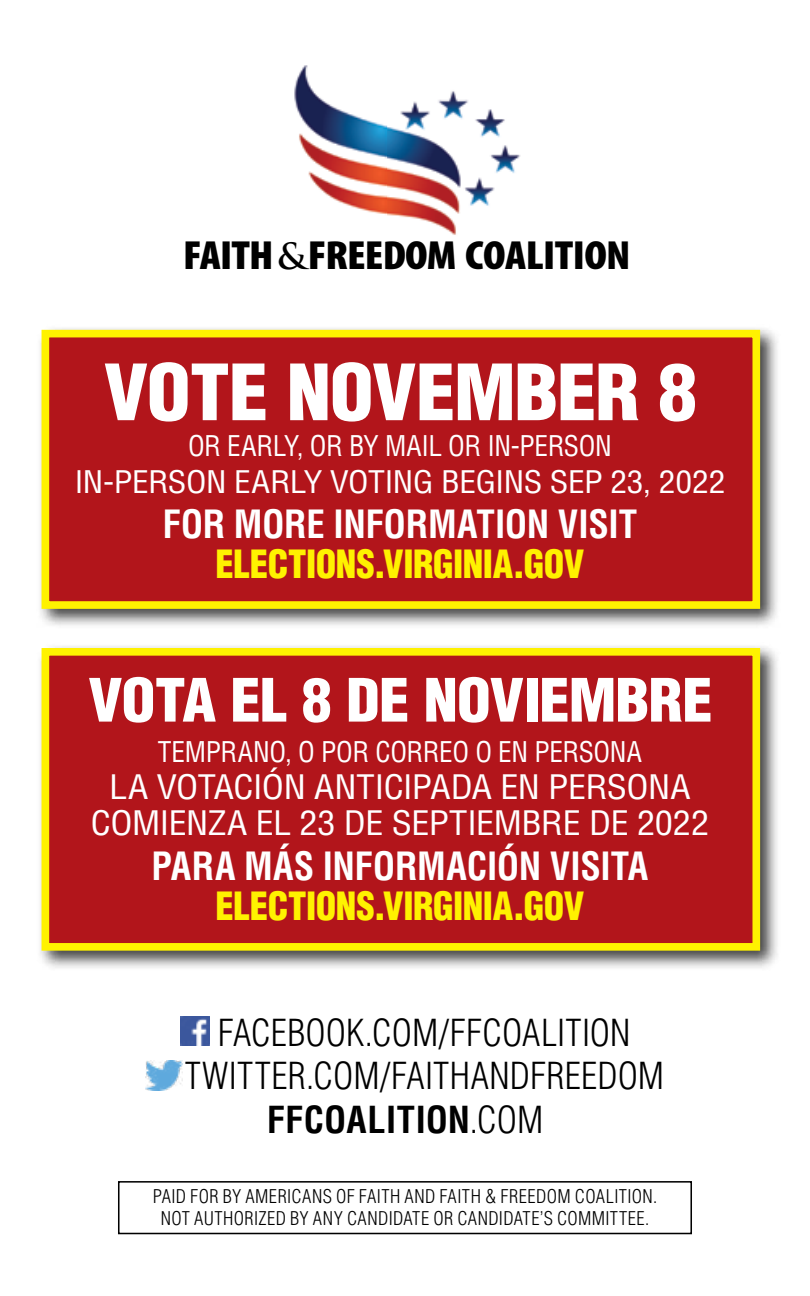
<style>
.page{position:relative;width:810px;height:1296px;background:#fff}
.page>*{position:absolute;margin:0;border:0;box-sizing:border-box;transform-origin:0 0}
.t1{font:900 condensed 75.6px "Helvetica LT Std";letter-spacing:-.02em;color:#fff;scale:1.05 1}
.t2{font:900 condensed 58.27px "Helvetica LT Std";letter-spacing:-.015em;color:#fff;scale:1.05 1}
.t3{font:900 condensed 40.95px "Myriad Pro";letter-spacing:-.02em;color:#000;scale:1.11 1}
.t4{font:700 condensed 38.02px "Helvetica LT Std";letter-spacing:-.01em;color:#fff}
.t5{font:900 condensed 38.02px "Helvetica LT Std";letter-spacing:-.01em;color:#fff200}
.t6{font:300 condensed 36.45px "Helvetica LT Std";letter-spacing:.005em;color:#000}
.t7{font:700 condensed 36.45px "Helvetica LT Std";letter-spacing:.01em;color:#000}
.t8{font:condensed 32.85px/35.6px "Helvetica LT Std";letter-spacing:-.015em;color:#fff;text-align:center;scale:1.1 1}
.t9{font:condensed 30.38px "Helvetica LT Std";letter-spacing:-.015em;color:#fff;scale:1.1 1}
.t10{font:condensed 27.9px "Helvetica LT Std";letter-spacing:-.015em;color:#fff}
.t11{font:300 condensed 18.45px/22.3px "Helvetica LT Std";letter-spacing:.02em;color:#000;text-align:center}
.s1{font-family:"Trajan Pro";font-weight:700;font-stretch:normal;font-size:35.32px}
.s2{font-weight:300}
</style>
<div class="page">
<img style="left:294px;top:66px;width:227px;height:169px">
<div style="left:118px;top:1181px;width:574px;height:53px;border:2px solid #000"></div>
<img style="left:180px;top:1016px;width:30px;height:30px">
<img style="left:146px;top:1061px;width:37px;height:30px">
<div style="left:36px;top:324px;width:745px;height:305px;background:#000;opacity:.75"></div>
<div style="left:42px;top:330px;width:718px;height:279px;background:#b2151b;border:8px solid #fff200"></div>
<div style="left:36px;top:643px;width:745px;height:328px;background:#000;opacity:.75"></div>
<div style="left:42px;top:648px;width:718px;height:303px;background:#b2151b;border:8px solid #fff200"></div>
<h3 class="t3" style="left:183px;top:229px;width:405px">FAITH<span class="s1">&amp;</span>FREEDOM COALITION</h3>
<h1 class="t1" style="left:104px;top:345px;width:567px">VOTE NOVEMBER 8</h1>
<h3 class="t10" style="left:188px;top:428px;width:425px">OR EARLY, OR BY MAIL OR IN-PERSON</h3>
<h3 class="t9" style="left:74px;top:463px;width:593px">IN-PERSON EARLY VOTING BEGINS SEP 23, 2022</h3>
<h3 class="t4" style="left:162px;top:501px;width:476px">FOR MORE INFORMATION VISIT</h3>
<h3 class="t5" style="left:216px;top:540px;width:370px">ELECTIONS.VIRGINIA.GOV</h3>
<h2 class="t2" style="left:88px;top:663px;width:596px">VOTA EL 8 DE NOVIEMBRE</h2>
<h3 class="t10" style="left:158px;top:734px;width:486px">TEMPRANO, O POR CORREO O EN PERSONA</h3>
<h3 class="t8" style="left:91px;top:769px;width:564px">LA VOTACIÓN ANTICIPADA EN PERSONA<br>COMIENZA EL 23 DE SEPTIEMBRE DE 2022</h3>
<h3 class="t4" style="left:151px;top:842px;width:499px">PARA MÁS INFORMACIÓN VISITA</h3>
<h3 class="t5" style="left:215px;top:882px;width:370px">ELECTIONS.VIRGINIA.GOV</h3>
<h3 class="t6" style="left:218px;top:1010px;width:414px">FACEBOOK.COM/FFCOALITION</h3>
<h3 class="t6" style="left:185px;top:1053px;width:481px">TWITTER.COM/FAITHANDFREEDOM</h3>
<h3 class="t7" style="left:267px;top:1097px;width:278px">FFCOALITION<span class="s2">.COM</span></h3>
<p class="t11" style="left:153px;top:1185px;width:506px">PAID FOR BY AMERICANS OF FAITH AND FAITH &amp; FREEDOM COALITION.<br>NOT AUTHORIZED BY ANY CANDIDATE OR CANDIDATE’S COMMITTEE.</p>
</div>
